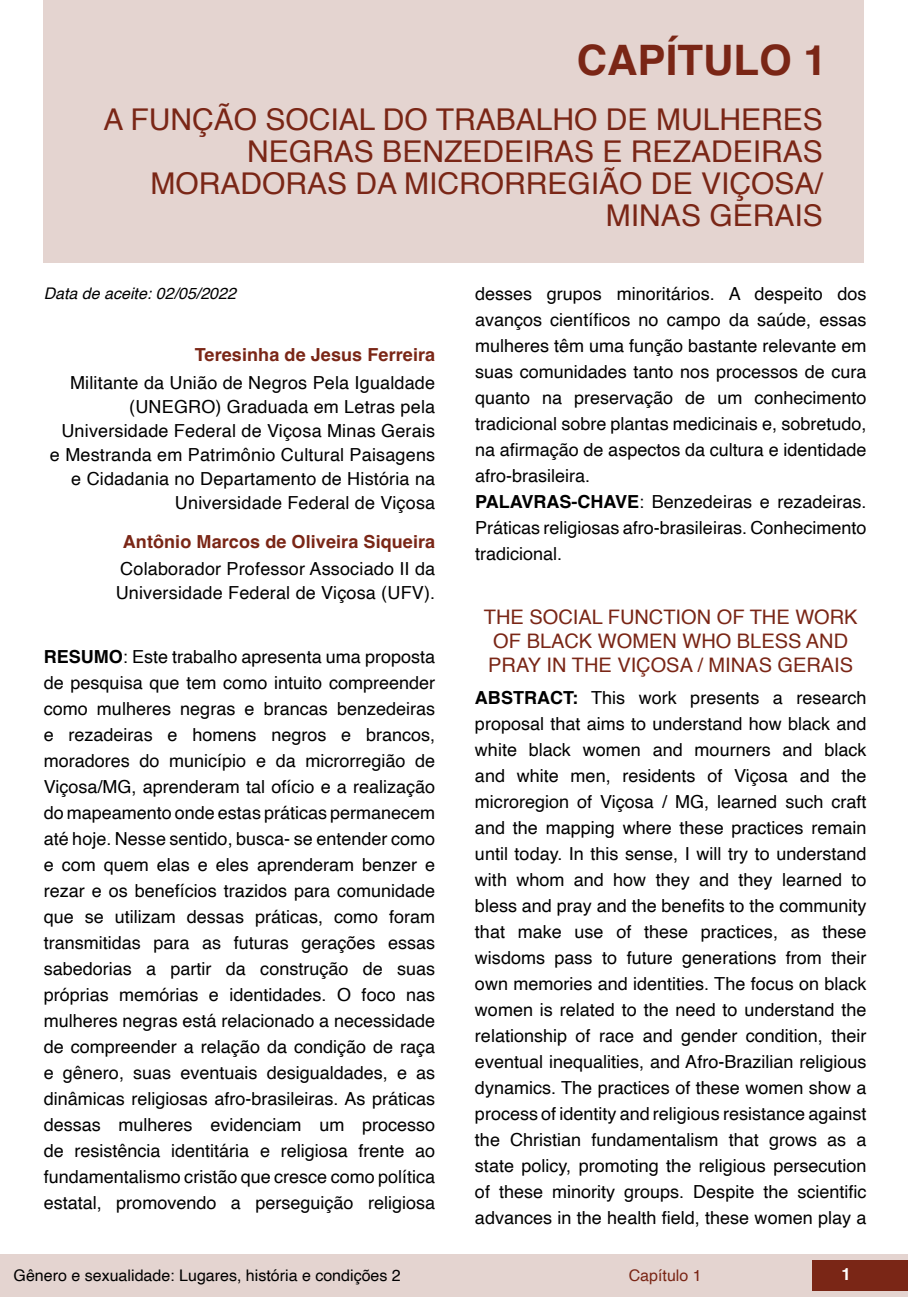
<style>
.page{position:relative;width:908px;height:1304px;background:#fff}
.page>*{position:absolute;margin:0;border:0;box-sizing:border-box;transform-origin:0 0}
.capítulos{font:700 42px "Helvetica";color:#7a2616}
.nome_artigos{font:30px/32px "Helvetica";color:#7a2616;text-align:right}
.título_Inglês{font:20px/24px "Helvetica";color:#7a2616}
.Resumos_e_PC_TXT{font:18px/26px "Helvetica";color:#000;text-align:justify}
.info_autores{font:18px/24px "Helvetica";letter-spacing:.01em;color:#000;text-align:right}
.nome_autores{font:700 18px "Helvetica";letter-spacing:.005em;color:#7a2616}
.t1{font:700 16.8px "Helvetica";color:#fff}
.t2{font:16px "Helvetica";color:#000}
.t3{font:italic 16px "Helvetica";color:#000}
.t4{font:16px "Helvetica";color:#7a2616}
.s1{font-weight:700}
</style>
<div class="page">
<div style="left:0;top:1254px;width:906px;height:43px;background:#e4d4d0"></div>
<div style="left:812px;top:1261px;width:95px;height:30px;background:#7a2616"></div>
<div style="left:44px;top:0;width:819px;height:263px;background:#e4d4d0"></div>
<p class="capítulos" style="left:576px;top:35px;width:251px">CAPÍTULO 1</p>
<p class="nome_artigos" style="left:104px;top:104px;width:720px">A FUNÇÃO SOCIAL DO TRABALHO DE MULHERES<br>NEGRAS BENZEDEIRAS E REZADEIRAS<br>MORADORAS DA MICRORREGIÃO DE VIÇOSA/<br>MINAS GERAIS</p>
<p class="t3" style="left:44px;top:280px;width:194px">Data de aceite: 02/05/2022</p>
<p class="nome_autores" style="left:195px;top:344px;width:242px">Teresinha de Jesus Ferreira</p>
<p class="info_autores" style="left:50px;top:371px;width:386px">Militante da União de Negros Pela Igualdade (UNEGRO) Graduada em Letras pela Universidade Federal de Viçosa Minas Gerais e Mestranda em Patrimônio Cultural Paisagens e Cidadania no Departamento de História na Universidade Federal de Viçosa</p>
<p class="nome_autores" style="left:123px;top:531px;width:314px">Antônio Marcos de Oliveira Siqueira</p>
<p class="info_autores" style="left:116px;top:558px;width:321px;text-align:left">Colaborador Professor Associado II da<br>Universidade Federal de Viçosa (UFV).</p>
<p class="Resumos_e_PC_TXT" style="left:44px;top:645px;width:393px"><span class="s1">RESUMO</span>: Este trabalho apresenta uma proposta de pesquisa que tem como intuito compreender como mulheres negras e brancas benzedeiras e rezadeiras e homens negros e brancos, moradores do município e da microrregião de Viçosa/MG, aprenderam tal ofício e a realização do mapeamento onde estas práticas permanecem até hoje. Nesse sentido, busca- se entender como e com quem elas e eles aprenderam benzer e rezar e os benefícios trazidos para comunidade que se utilizam dessas práticas, como foram transmitidas para as futuras gerações essas sabedorias a partir da construção de suas próprias memórias e identidades. O foco nas mulheres negras está relacionado a necessidade de compreender a relação da condição de raça e gênero, suas eventuais desigualdades, e as dinâmicas religiosas afro-brasileiras. As práticas dessas mulheres evidenciam um processo de resistência identitária e religiosa frente ao fundamentalismo cristão que cresce como política estatal, promovendo a perseguição religiosa</p>
<p class="Resumos_e_PC_TXT" style="left:475px;top:281px;width:393px">desses grupos minoritários. A despeito dos avanços científicos no campo da saúde, essas mulheres têm uma função bastante relevante em suas comunidades tanto nos processos de cura quanto na preservação de um conhecimento tradicional sobre plantas medicinais e, sobretudo, na afirmação de aspectos da cultura e identidade afro-brasileira.</p>
<p class="Resumos_e_PC_TXT" style="left:475px;top:489px;width:393px"><span class="s1">PALAVRAS-CHAVE</span>: Benzedeiras e rezadeiras.<br>Práticas religiosas afro-brasileiras. Conhecimento tradicional.</p>
<p class="título_Inglês" style="left:483px;top:606px;width:375px">THE SOCIAL FUNCTION OF THE WORK<br>OF BLACK WOMEN WHO BLESS AND<br>PRAY IN THE VIÇOSA / MINAS GERAIS</p>
<p class="Resumos_e_PC_TXT" style="left:475px;top:685px;width:393px"><span class="s1">ABSTRACT:</span> This work presents a research proposal that aims to understand how black and white black women and mourners and black and white men, residents of Viçosa and the microregion of Viçosa / MG, learned such craft and the mapping where these practices remain until today. In this sense, I will try to understand with whom and how they and they learned to bless and pray and the benefits to the community that make use of these practices, as these wisdoms pass to future generations from their own memories and identities. The focus on black women is related to the need to understand the relationship of race and gender condition, their eventual inequalities, and Afro-Brazilian religious dynamics. The practices of these women show a process of identity and religious resistance against the Christian fundamentalism that grows as a state policy, promoting the religious persecution of these minority groups. Despite the scientific advances in the health field, these women play a</p>
<p class="t2" style="left:14px;top:1263px;width:388px">Gênero e sexualidade: Lugares, história e condições 2</p>
<p class="t4" style="left:628px;top:1263px;width:74px">Capítulo 1</p>
<p class="t1" style="left:841px;top:1264px;width:11px">1</p>
</div>
